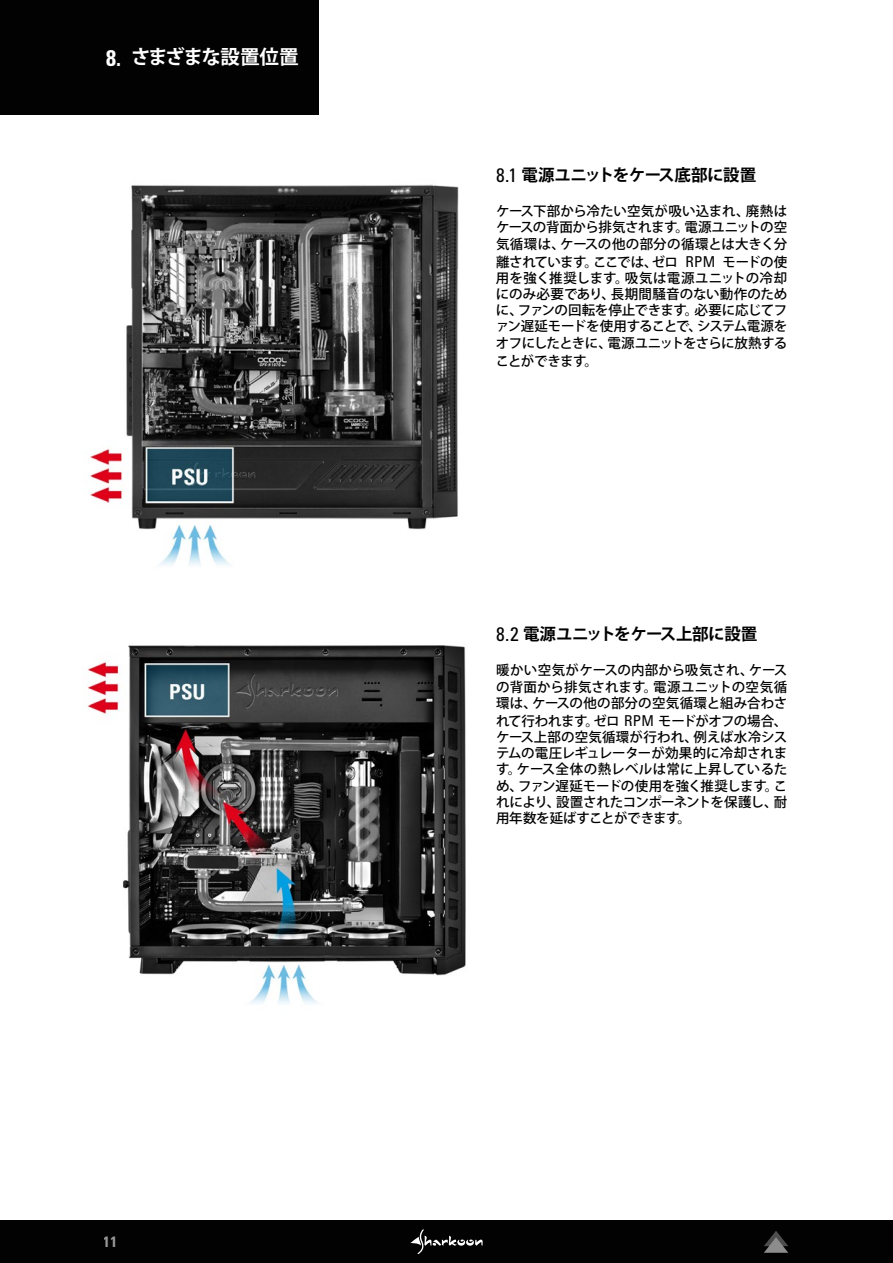
<style>
.page{position:relative;width:893px;height:1263px;background:#fff}
.page>*{position:absolute;margin:0;border:0;box-sizing:border-box;transform-origin:0 0}
.t1{font:700 19.5px "Koz Go Pr 6 N";letter-spacing:-.05em;color:#fff}
.t2{font:700 16.5px "Koz Go Pr 6 N";letter-spacing:-.03em;color:#000}
.t3{font:15px "Univers LTCYR 67 Bold Cond";color:#d9d9d9}
.t4{font:500 13.5px/16.2px "Koz Go Pr 6 N";letter-spacing:-.02em;color:#000;text-align:justify}
.t5{font:500 13.5px "Koz Go Pr 6 N";letter-spacing:-.045em;color:#000}
.s1{font-family:"Univers LTCYR 67 Bold Cond";font-weight:400;font-size:22.5px}
.s2{font-family:"Univers LTCYR 57";font-weight:400;font-stretch:condensed;font-size:19.5px}
.s3{font-family:"Univers LTCYR 57";font-weight:400;font-stretch:condensed;font-size:15px}
</style>
<div class="page">
<img style="left:90px;top:184px;width:369px;height:382px">
<img style="left:87px;top:645px;width:379px;height:359px">
<div style="left:0;top:1220px;width:893px;height:43px;background:#020203"></div>
<svg style="left:410px;top:1229px;width:73px;height:25px"></svg>
<svg style="left:764px;top:1231px;width:24px;height:22px"></svg>
<div style="left:0;top:0;width:319px;height:115px;background:#020203"></div>
<h1 class="t1" style="left:106px;top:46px;width:194px"><span class="s1">8.</span> さまざまな設置位置</h1>
<p class="t3" style="left:104px;top:1232px;width:15px">11</p>
<p class="t2" style="left:496px;top:165px;width:262px"><span class="s2">8.1</span> 電源ユニットをケース底部に設置</p>
<p class="t4" style="left:496px;top:203px;width:293px">ケース下部から冷たい空気が吸い込まれ、廃熱はケースの背面から排気されます。電源ユニットの空気循環は、ケースの他の部分の循環とは大きく分</p>
<p class="t4" style="left:496px;top:254px;width:293px">離されています。ここでは、ゼロ <span class="s3">RPM</span> モードの使用を強く推奨します。吸気は電源ユニットの冷却にのみ必要であり、長期間騒音のない動作のために、ファンの回転を停止できます。必要に応じてファン遅延モードを使用することで、システム電源をオフにしたときに、電源ユニットをさらに放熱する</p>
<p class="t5" style="left:496px;top:353px;width:103px">ことができます。</p>
<p class="t2" style="left:496px;top:624px;width:263px"><span class="s2">8.2</span> 電源ユニットをケース上部に設置</p>
<p class="t4" style="left:496px;top:662px;width:293px">暖かい空気がケースの内部から吸気され、ケースの背面から排気されます。電源ユニットの空気循環は、ケースの他の部分の空気循環と組み合わさ</p>
<p class="t4" style="left:496px;top:713px;width:293px">れて行われます。ゼロ <span class="s3">RPM</span> モードがオフの場合、ケース上部の空気循環が行われ、例えば水冷システムの電圧レギュレーターが効果的に冷却されます。ケース全体の熱レベルは常に上昇しているため、ファン遅延モードの使用を強く推奨します。これにより、設置されたコンポーネントを保護し、耐用年数を延ばすことができます。</p>
</div>
